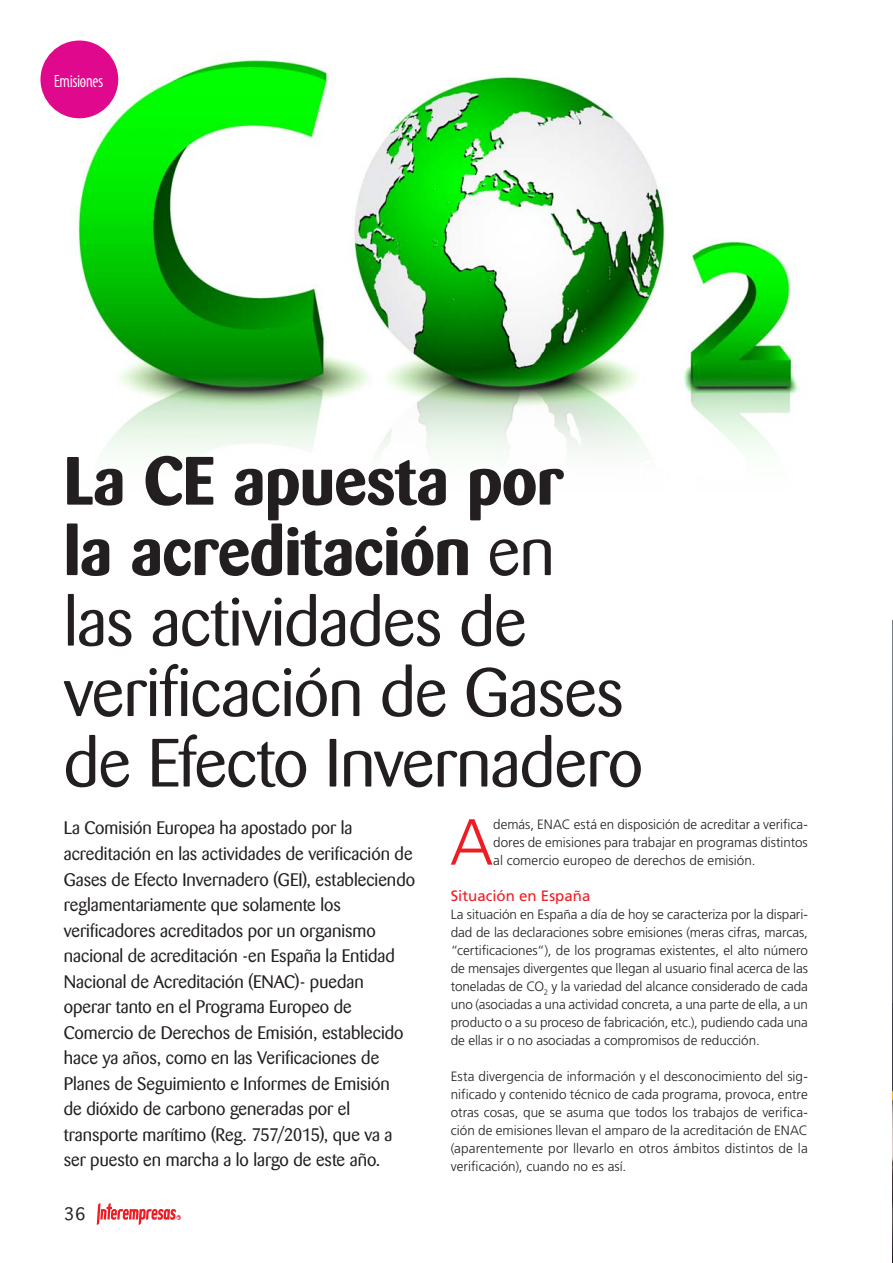
<style>
.page{position:relative;width:893px;height:1263px;background:#fff}
.page>*{position:absolute;margin:0;border:0;box-sizing:border-box;transform-origin:0 0}
._1-titular{font:67.5px/70.5px "Barmeno";letter-spacing:-.01em;color:#231f20}
._4-capitular{font:300 65.1px "Frutiger LT Std";color:#ee1d23}
._2-entrada{font:18px/25.5px "Barmeno";color:#231f20}
.t1{font:condensed 18px "Santana";letter-spacing:.01em;color:#fff}
.t2{font:16.5px "Thonburi";color:#231f20}
._6-ladillo{font:15px "Frutiger LT Std";letter-spacing:.005em;color:#ee1d23}
._5-texto{font:300 13.5px/18px "Frutiger LT Std";color:#231f20;text-align:justify}
._4-capitular-2{font:300 13.5px/18px "Frutiger LT Std";color:#231f20;text-align:justify}
.s1{font-weight:700}
</style>
<div class="page">
<img style="left:43px;top:40px;width:756px;height:412px">
<svg style="left:97px;top:1203px;width:84px;height:22px"></svg>
<div style="left:40px;top:41px;width:78px;height:77px;background:#e0088c;border-radius:50%"></div>
<img style="left:892px;top:621px;width:1px;height:641px">
<h3 class="t1" style="left:55px;top:72px;width:50px">Emisiones</h3>
<p class="_1-titular" style="left:64px;top:447px;width:581px"><span class="s1">La CE apuesta por<br>la acreditación</span> en<br>las actividades de verificación de Gases de Efecto Invernadero</p>
<p class="_2-entrada" style="left:64px;top:816px;width:353px">La Comisión Europea ha apostado por la acreditación en las actividades de verificación de Gases de Efecto Invernadero (GEI), estableciendo reglamentariamente que solamente los verificadores acreditados por un organismo nacional de acreditación -en España la Entidad Nacional de Acreditación (ENAC)- puedan operar tanto en el Programa Europeo de Comercio de Derechos de Emisión, establecido hace ya años, como en las Verificaciones de Planes de Seguimiento e Informes de Emisión<br>de dióxido de carbono generadas por el transporte marítimo (Reg. 757/2015), que va a ser puesto en marcha a lo largo de este año.</p>
<p class="_4-capitular" style="left:450px;top:805px;width:45px">A</p>
<p class="_4-capitular-2" style="left:493px;top:815px;width:316px">demás, ENAC está en disposición de acreditar a verifica&shy;dores de emisiones para trabajar en programas distintos al comercio europeo de derechos de emisión.</p>
<p class="_6-ladillo" style="left:451px;top:887px;width:141px">Situación en España</p>
<p class="_5-texto" style="left:451px;top:905px;width:359px">La situación en España a día de hoy se caracteriza por la dispari&shy;dad de las declaraciones sobre emisiones (meras cifras, marcas, “certificaciones“), de los programas existentes, el alto número de mensajes divergentes que llegan al usuario final acerca de las toneladas de CO<sub>2</sub> y la variedad del alcance considerado de cada uno (asociadas a una actividad concreta, a una parte de ella, a un producto o a su proceso de fabricación, etc.), pudiendo cada una de ellas ir o no asociadas a compromisos de reducción.</p>
<p class="_5-texto" style="left:451px;top:1067px;width:359px">Esta divergencia de información y el desconocimiento del sig&shy;nificado y contenido técnico de cada programa, provoca, entre otras cosas, que se asuma que todos los trabajos de verifica&shy;ción de emisiones llevan el amparo de la acreditación de ENAC (aparentemente por llevarlo en otros ámbitos distintos de la verificación), cuando no es así.</p>
<p class="t2" style="left:64px;top:1200px;width:23px">36</p>
</div>
